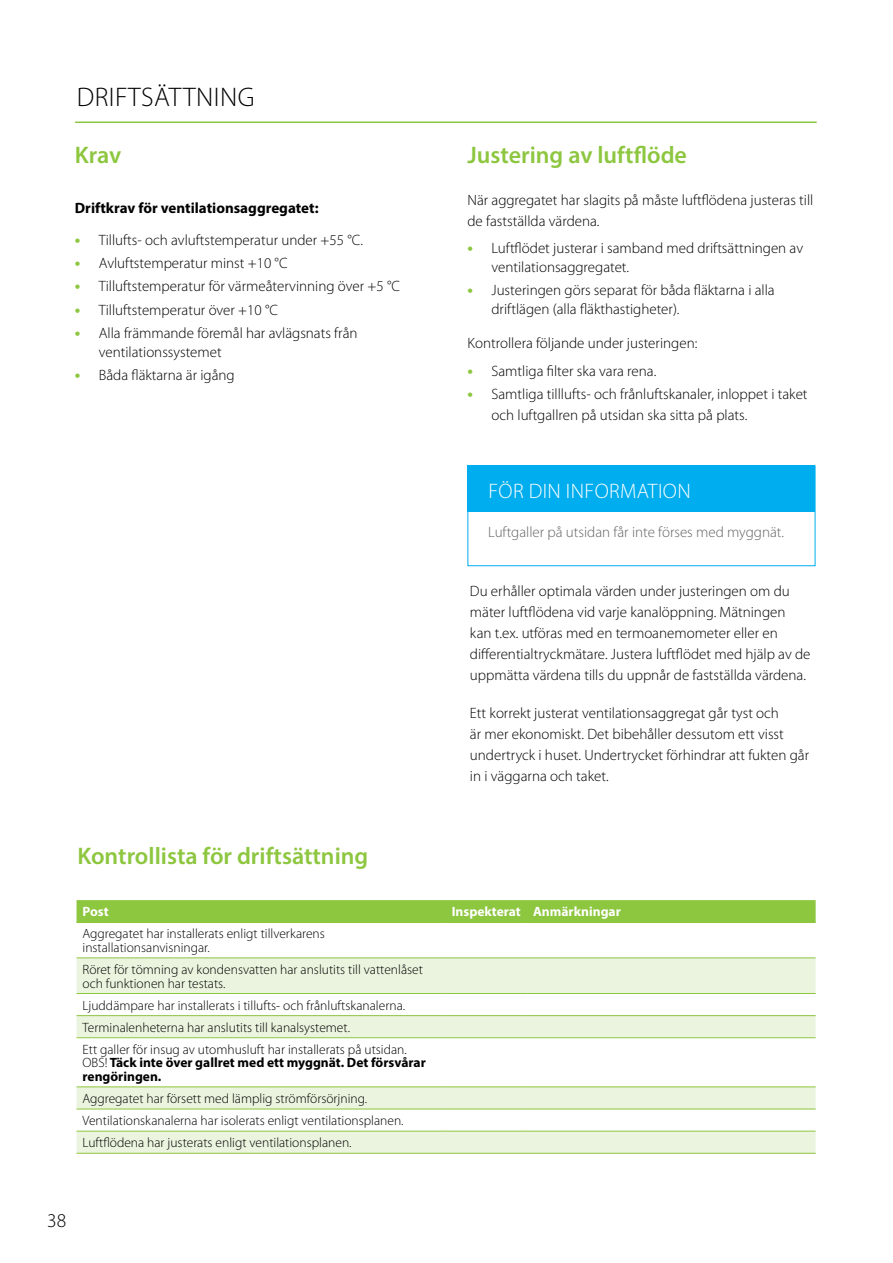
<style>
.page{position:relative;width:893px;height:1263px;background:#fff}
.page>*{position:absolute;margin:0;border:0;box-sizing:border-box;transform-origin:0 0}
.t1{font:300 27px "Myriad Pro";letter-spacing:.02em;color:#000}
.t2{font:600 24px "Myriad Pro";color:#8dc63f}
.t3{font:300 21px "Myriad Pro";letter-spacing:.02em;color:#fff}
.t4{font:300 19.5px "Myriad Pro";color:#000}
.t5{font:300 15px/21px "Myriad Pro";color:#000}
.t6{font:300 15px "Myriad Pro";color:#636466}
.t7{font:700 15px "Myriad Pro";color:#000}
.t8{font:300 13.5px/22.2px "Myriad Pro";color:#000}
.t9{font:700 13.5px/13.5px "Myriad Pro";color:#000}
.t10{font:700 13.5px "Myriad Pro";color:#fff}
.s1{font-weight:700;font-size:16.5px;color:#8dc63f}
.s2{font-weight:300}
</style>
<div class="page">
<hr style="left:76px;top:121px;width:740px;height:2px;background:#8dc63f">
<div style="left:77px;top:900px;width:739px;height:21px;background:#8dc63f"></div>
<svg style="left:77px;top:958px;width:739px;height:195px;fill:#ebf4de"></svg>
<hr style="left:77px;top:957px;width:369px;height:1px;background:#8dc63f">
<hr style="left:446px;top:957px;width:81px;height:1px;background:#8dc63f">
<hr style="left:527px;top:957px;width:289px;height:1px;background:#8dc63f">
<hr style="left:77px;top:993px;width:369px;height:1px;background:#8dc63f">
<hr style="left:446px;top:993px;width:81px;height:1px;background:#8dc63f">
<hr style="left:527px;top:993px;width:289px;height:1px;background:#8dc63f">
<hr style="left:77px;top:1015px;width:369px;height:1px;background:#8dc63f">
<hr style="left:446px;top:1015px;width:81px;height:1px;background:#8dc63f">
<hr style="left:527px;top:1015px;width:289px;height:1px;background:#8dc63f">
<hr style="left:77px;top:1037px;width:369px;height:1px;background:#8dc63f">
<hr style="left:446px;top:1037px;width:81px;height:1px;background:#8dc63f">
<hr style="left:527px;top:1037px;width:289px;height:1px;background:#8dc63f">
<hr style="left:77px;top:1086px;width:369px;height:1px;background:#8dc63f">
<hr style="left:446px;top:1086px;width:81px;height:1px;background:#8dc63f">
<hr style="left:527px;top:1086px;width:289px;height:1px;background:#8dc63f">
<hr style="left:77px;top:1109px;width:369px;height:1px;background:#8dc63f">
<hr style="left:446px;top:1109px;width:81px;height:1px;background:#8dc63f">
<hr style="left:527px;top:1109px;width:289px;height:1px;background:#8dc63f">
<hr style="left:77px;top:1131px;width:369px;height:1px;background:#8dc63f">
<hr style="left:446px;top:1131px;width:81px;height:1px;background:#8dc63f">
<hr style="left:527px;top:1131px;width:289px;height:1px;background:#8dc63f">
<hr style="left:77px;top:921px;width:369px;height:2px;background:#8dc63f">
<hr style="left:446px;top:921px;width:81px;height:2px;background:#8dc63f">
<hr style="left:527px;top:921px;width:289px;height:2px;background:#8dc63f">
<hr style="left:77px;top:1153px;width:369px;height:1px;background:#8dc63f">
<hr style="left:446px;top:1153px;width:81px;height:1px;background:#8dc63f">
<hr style="left:527px;top:1153px;width:289px;height:1px;background:#8dc63f">
<div style="left:467px;top:466px;width:348px;height:100px;background:#fff;border:1px solid #00aeef"></div>
<div style="left:468px;top:465px;width:347px;height:47px;background:#00aeef"></div>
<h1 class="t1" style="left:77px;top:81px;width:179px">DRIFTSÄTTNING</h1>
<h2 class="t2" style="left:75px;top:139px;width:48px">Krav</h2>
<p class="t7" style="left:75px;top:199px;width:245px">Driftkrav för ventilationsaggregatet:</p>
<p class="t5" style="left:75px;top:229px;width:290px"><span class="s1">•</span> Tillufts- och avluftstemperatur under +55 °C.</p>
<p class="t5" style="left:75px;top:253px;width:214px"><span class="s1">•</span> Avluftstemperatur minst +10 °C</p>
<p class="t5" style="left:75px;top:276px;width:327px"><span class="s1">•</span> Tilluftstemperatur för värmeåtervinning över +5 °C</p>
<p class="t5" style="left:75px;top:299px;width:205px"><span class="s1">•</span> Tilluftstemperatur över +10 °C</p>
<p class="t5" style="left:99px;top:323px;width:260px;line-height:18.9px;text-indent:-24px"><span class="s1">•</span> Alla främmande föremål har avlägsnats från ventilationssystemet</p>
<p class="t5" style="left:75px;top:364px;width:161px"><span class="s1">•</span> Båda fläktarna är igång</p>
<h2 class="t2" style="left:77px;top:841px;width:292px">Kontrollista för driftsättning</h2>
<h2 class="t2" style="left:467px;top:139px;width:221px">Justering av luftflöde</h2>
<p class="t5" style="left:467px;top:189px;width:347px">När aggregatet har slagits på måste luftflödena justeras till de fastställda värdena.</p>
<p class="t5" style="left:491px;top:239px;width:313px;line-height:18.9px;text-indent:-24px"><span class="s1">•</span> Luftflödet justerar i samband med driftsättningen av ventilationsaggregatet.</p>
<p class="t5" style="left:491px;top:281px;width:285px;line-height:18.9px;text-indent:-24px"><span class="s1">•</span> Justeringen görs separat för båda fläktarna i alla driftlägen (alla fläkthastigheter).</p>
<p class="t5" style="left:467px;top:332px;width:231px">Kontrollera följande under justeringen:</p>
<p class="t5" style="left:467px;top:360px;width:190px"><span class="s1">•</span> Samtliga filter ska vara rena.</p>
<p class="t5" style="left:491px;top:383px;width:318px;text-indent:-24px"><span class="s1">•</span> Samtliga tilllufts- och frånluftskanaler, inloppet i taket och luftgallren på utsidan ska sitta på plats.</p>
<h3 class="t3" style="left:488px;top:478px;width:204px">FÖR DIN INFORMATION</h3>
<p class="t6" style="left:488px;top:523px;width:297px">Luftgaller på utsidan får inte förses med myggnät.</p>
<p class="t5" style="left:470px;top:580px;width:342px">Du erhåller optimala värden under justeringen om du mäter luftflödena vid varje kanalöppning. Mätningen kan t.ex. utföras med en termoanemometer eller en differentialtryckmätare. Justera luftflödet med hjälp av de uppmätta värdena tills du uppnår de fastställda värdena.</p>
<p class="t5" style="left:470px;top:702px;width:341px">Ett korrekt justerat ventilationsaggregat går tyst och<br>är mer ekonomiskt. Det bibehåller dessutom ett visst undertryck i huset. Undertrycket förhindrar att fukten går in i väggarna och taket.</p>
<p class="t10" style="left:83px;top:903px;width:28px">Post</p>
<p class="t10" style="left:452px;top:903px;width:171px">Inspekterat Anmärkningar</p>
<p class="t8" style="left:83px;top:927px;width:244px;line-height:13.5px">Aggregatet har installerats enligt tillverkarens installationsanvisningar.</p>
<p class="t8" style="left:83px;top:963px;width:342px;line-height:13.5px">Röret för tömning av kondensvatten har anslutits till vattenlåset och funktionen har testats.</p>
<p class="t8" style="left:83px;top:994px;width:326px">Ljuddämpare har installerats i tillufts- och frånluftskanalerna.<br>Terminalenheterna har anslutits till kanalsystemet.<br>Ett galler för insug av utomhusluft har installerats på utsidan.</p>
<p class="t9" style="left:83px;top:1056px;width:345px"><span class="s2">OBS!</span> Täck inte över gallret med ett myggnät. Det försvårar rengöringen.</p>
<p class="t8" style="left:83px;top:1087px;width:323px">Aggregatet har försett med lämplig strömförsörjning.<br>Ventilationskanalerna har isolerats enligt ventilationsplanen.<br>Luftflödena har justerats enligt ventilationsplanen.</p>
<h3 class="t4" style="left:47px;top:1208px;width:21px">38</h3>
</div>
